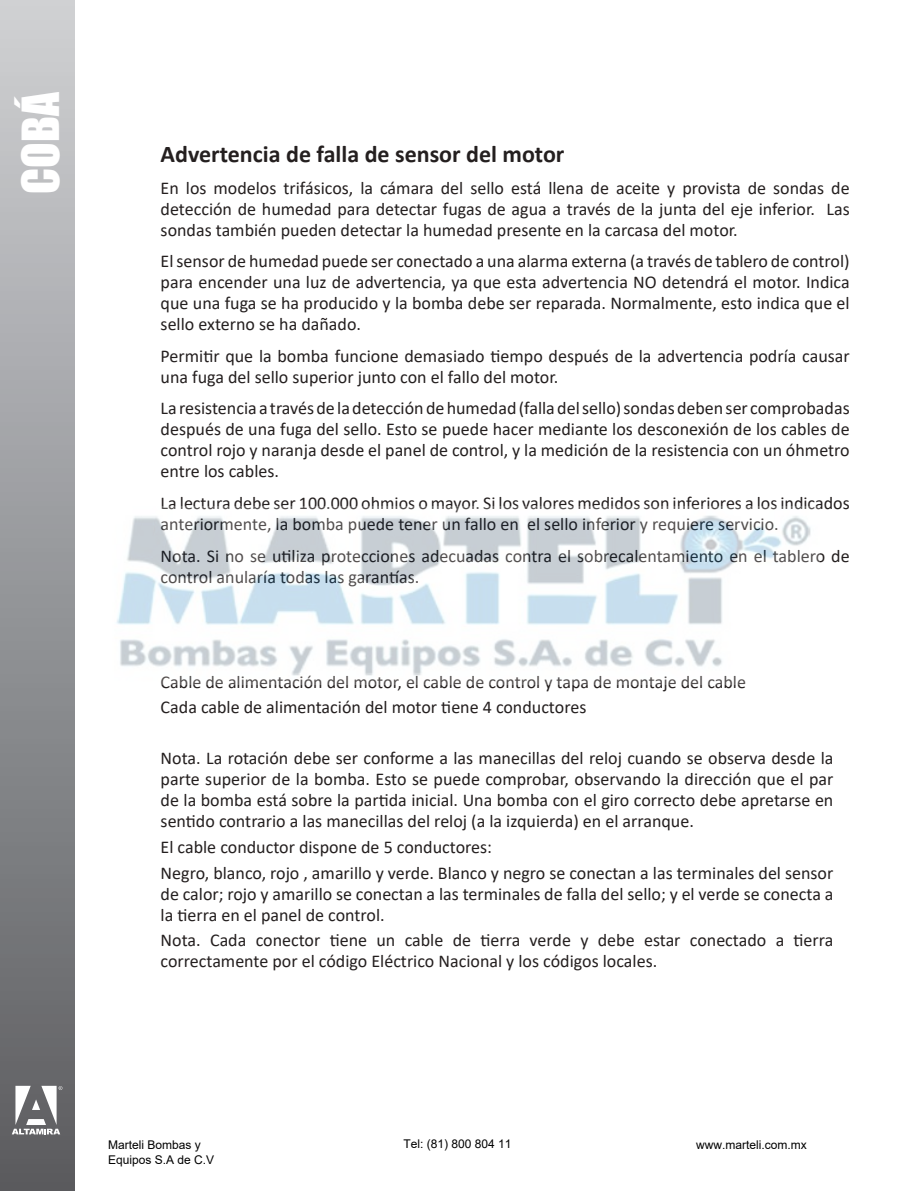
<style>
.page{position:relative;width:915px;height:1191px;background:#fff}
.page>*{position:absolute;margin:0;border:0;box-sizing:border-box;transform-origin:0 0}
.t1{font:46.95px "Impact";color:#fff}
.t2{font:700 24px "Calibri";color:#241f1f}
.t3{font:18px/21px "Calibri";color:#241f1f}
.t4{font:12px/14.4px "Arial";color:#000}
</style>
<div class="page">
<div style="left:0;top:0;width:74px;height:1191px;background:linear-gradient(to bottom,#cfd1d4,#5a5b5f)"></div>
<svg style="left:12px;top:1085px;width:50px;height:49px"></svg>
<img style="left:116px;top:515px;width:695px;height:161px">
<h1 class="t1" style="left:4px;top:194px;width:103px;rotate:-90deg">COBÁ</h1>
<h2 class="t2" style="left:160px;top:137px;width:405px">Advertencia de falla de sensor del motor</h2>
<p class="t3" style="left:160px;top:177px;width:690px;text-align:justify">En los modelos trifásicos, la cámara del sello está llena de aceite y provista de sondas de detección de humedad para detectar fugas de agua a través de la junta del eje inferior. Las sondas también pueden detectar la humedad presente en la carcasa del motor.</p>
<p class="t3" style="left:160px;top:250px;width:690px;text-align:justify">El sensor de humedad puede ser conectado a una alarma externa (a través de tablero de control) para encender una luz de advertencia, ya que esta advertencia NO detendrá el motor. Indica que una fuga se ha producido y la bomba debe ser reparada. Normalmente, esto indica que el sello externo se ha dañado.</p>
<p class="t3" style="left:160px;top:345px;width:690px">Permitir que la bomba funcione demasiado tiempo después de la advertencia podría causar una fuga del sello superior junto con el fallo del motor.</p>
<p class="t3" style="left:160px;top:397px;width:690px;text-align:justify">La resistencia a través de la detección de humedad (falla del sello) sondas deben ser comprobadas después de una fuga del sello. Esto se puede hacer mediante los desconexión de los cables de control rojo y naranja desde el panel de control, y la medición de la resistencia con un óhmetro entre los cables.</p>
<p class="t3" style="left:160px;top:492px;width:690px">La lectura debe ser 100.000 ohmios o mayor. Si los valores medidos son inferiores a los indicados anteriormente, la bomba puede tener un fallo en el sello inferior y requiere servicio.</p>
<p class="t3" style="left:160px;top:544px;width:690px">Nota. Si no se utiliza protecciones adecuadas contra el sobrecalentamiento en el tablero de control anularía todas las garantías.</p>
<p class="t3" style="left:160px;top:668px;width:586px;line-height:25.5px">Cable de alimentación del motor, el cable de control y tapa de montaje del cable<br>Cada cable de alimentación del motor tiene 4 conductores</p>
<p class="t3" style="left:160px;top:747px;width:674px;text-align:justify">Nota. La rotación debe ser conforme a las manecillas del reloj cuando se observa desde la parte superior de la bomba. Esto se puede comprobar, observando la dirección que el par de la bomba está sobre la partida inicial. Una bomba con el giro correcto debe apretarse en sentido contrario a las manecillas del reloj (a la izquierda) en el arranque.</p>
<p class="t3" style="left:160px;top:833px;width:674px;line-height:25.5px">El cable conductor dispone de 5 conductores:<br>Negro, blanco, rojo , amarillo y verde. Blanco y negro se conectan a las terminales del sensor</p>
<p class="t3" style="left:160px;top:882px;width:674px">de calor; rojo y amarillo se conectan a las terminales de falla del sello; y el verde se conecta a la tierra en el panel de control.</p>
<p class="t3" style="left:160px;top:929px;width:674px">Nota. Cada conector tiene un cable de tierra verde y debe estar conectado a tierra correctamente por el código Eléctrico Nacional y los códigos locales.</p>
<p class="t4" style="left:108px;top:1137px;width:108px">Marteli Bombas y<br>Equipos S.A de C.V</p>
<p class="t4" style="left:403px;top:1136px;width:110px">Tel: (81) 800 804 11</p>
<p class="t4" style="left:696px;top:1137px;width:112px">www.marteli.com.mx</p>
</div>
